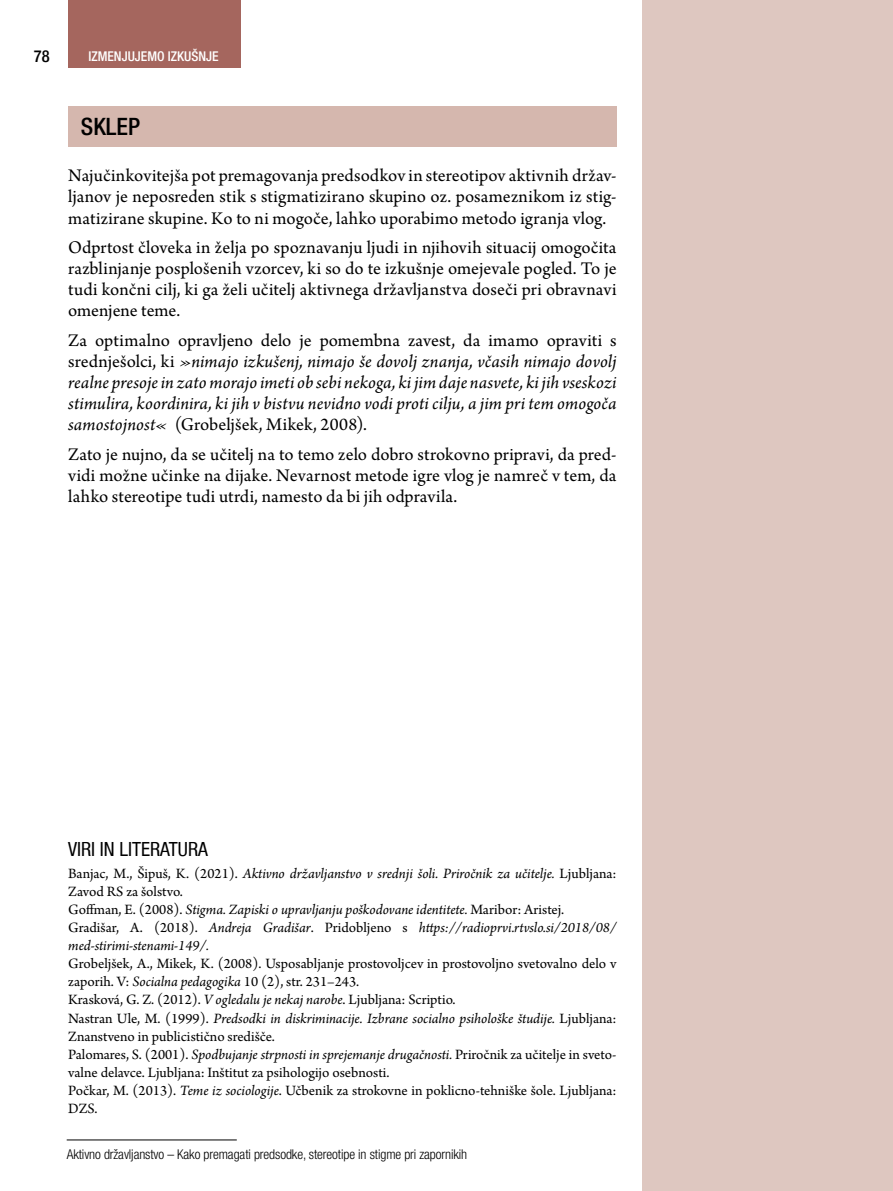
<style>
.page{position:relative;width:893px;height:1191px;background:#fff}
.page>*{position:absolute;margin:0;border:0;box-sizing:border-box;transform-origin:0 0}
.podnaslov_1{font:500 condensed 24px "Helvetica Neue LT Com";color:#000}
.podnaslov_literatura{font:condensed 19.5px "Helvetica Neue LT Com";color:#000}
.tekst_arno{font:18.75px/21.1px "Arno Pro";color:#000;text-align:justify}
.tekst_arno-2{font:italic 18.75px/21.1px "Arno Pro";letter-spacing:.005em;color:#000;text-align:justify}
.t1{font:500 condensed 16.5px "Helvetica Neue LT Com";color:#000}
.tekst_arno-3{font:15px/18.1px "Arno Pro";color:#000}
.tekst_arno-4{font:italic 15px/18.1px "Arno Pro";letter-spacing:-.005em;color:#000}
.t2{font:300 condensed 13.5px "Helvetica Neue LT Com";letter-spacing:-.005em;color:#000}
.t3{font:500 condensed 13.5px "Helvetica Neue LT Com";color:#fff}
.s1{font-style:normal}
.s2{font-style:italic}
</style>
<div class="page">
<div style="left:68px;top:0;width:172px;height:68px;background:#a5665e"></div>
<div style="left:642px;top:0;width:251px;height:1191px;background:#dec7c0"></div>
<hr style="left:67px;top:1139px;width:170px;height:1px;background:#000">
<div style="left:68px;top:106px;width:549px;height:41px;background:#d5b7ae"></div>
<hr style="left:892px;top:0;width:1px;height:1191px;background:#e1d2dd">
<p class="t1" style="left:34px;top:46px;width:17px">78</p>
<p class="t3" style="left:88px;top:48px;width:132px">IZMENJUJEMO IZKUŠNJE</p>
<p class="podnaslov_1" style="left:81px;top:112px;width:61px">SKLEP</p>
<p class="tekst_arno" style="left:68px;top:166px;width:550px">Najučinkovitejša pot premagovanja predsodkov in stereotipov aktivnih držav&shy;ljanov je neposreden stik s stigmatizirano skupino oz. posameznikom iz stig&shy;matizirane skupine. Ko to ni mogoče, lahko uporabimo metodo igranja vlog.</p>
<p class="tekst_arno" style="left:68px;top:238px;width:550px">Odprtost človeka in želja po spoznavanju ljudi in njihovih situacij omogočita razblinjanje posplošenih vzorcev, ki so do te izkušnje omejevale pogled. To je tudi končni cilj, ki ga želi učitelj aktivnega državljanstva doseči pri obravnavi omenjene teme.</p>
<p class="tekst_arno-2" style="left:68px;top:331px;width:550px"><span class="s1">Za optimalno opravljeno delo je pomembna zavest, da imamo opraviti s srednješolci, ki</span> »nimajo izkušenj, nimajo še dovolj znanja, včasih nimajo dovolj realne presoje in zato morajo imeti ob sebi nekoga, ki jim daje nasvete, ki jih vseskozi stimulira, koordinira, ki jih v bistvu nevidno vodi proti cilju, a jim pri tem omogoča samostojnost« <span class="s1">(Grobeljšek, Mikek, 2008).</span></p>
<p class="tekst_arno" style="left:68px;top:445px;width:550px">Zato je nujno, da se učitelj na to temo zelo dobro strokovno pripravi, da pred&shy;vidi možne učinke na dijake. Nevarnost metode igre vlog je namreč v tem, da lahko stereotipe tudi utrdi, namesto da bi jih odpravila.</p>
<p class="podnaslov_literatura" style="left:68px;top:837px;width:141px">VIRI IN LITERATURA</p>
<p class="tekst_arno-4" style="left:68px;top:865px;width:550px"><span class="s1">Banjac, M., Šipuš, K. (2021).</span> Aktivno državljanstvo v srednji šoli. Priročnik za učitelje. <span class="s1">Ljubljana:<br>Zavod RS za šolstvo.</span></p>
<p class="tekst_arno-4" style="left:68px;top:901px;width:497px"><span class="s1">Goffman, E. (2008).</span> Stigma. Zapiski o upravljanju poškodovane identitete. <span class="s1">Maribor: Aristej.</span></p>
<p class="tekst_arno-4" style="left:68px;top:919px;width:550px"><span class="s1">Gradišar, A. (2018).</span> Andreja Gradišar<span class="s1">. Pridobljeno s</span> https://radioprvi.rtvslo.si/2018/08/ med-stirimi-stenami-149/.</p>
<p class="tekst_arno-3" style="left:68px;top:955px;width:550px">Grobeljšek, A., Mikek, K. (2008). Usposabljanje prostovoljcev in prostovoljno svetovalno delo v zaporih. V: <span class="s2">Socialna pedagogika</span> 10 (2), str. 231–243.</p>
<p class="tekst_arno-3" style="left:68px;top:991px;width:389px">Krasková, G. Z. (2012). <span class="s2">V ogledalu je nekaj narobe</span>. Ljubljana: Scriptio.</p>
<p class="tekst_arno-3" style="left:68px;top:1009px;width:550px">Nastran Ule, M. (1999). <span class="s2">Predsodki in diskriminacije. Izbrane socialno psihološke študije.</span> Ljubljana:<br>Znanstveno in publicistično središče.</p>
<p class="tekst_arno-3" style="left:68px;top:1045px;width:550px">Palomares, S. (2001). <span class="s2">Spodbujanje strpnosti in sprejemanje drugačnosti.</span> Priročnik za učitelje in sveto&shy;valne delavce. Ljubljana: Inštitut za psihologijo osebnosti.</p>
<p class="tekst_arno-3" style="left:68px;top:1082px;width:550px">Počkar, M. (2013). <span class="s2">Teme iz sociologije</span>. Učbenik za strokovne in poklicno-tehniške šole. Ljubljana:<br>DZS.</p>
<p class="t2" style="left:67px;top:1146px;width:402px">Aktivno državljanstvo – Kako premagati predsodke, stereotipe in stigme pri zapornikih</p>
</div>
